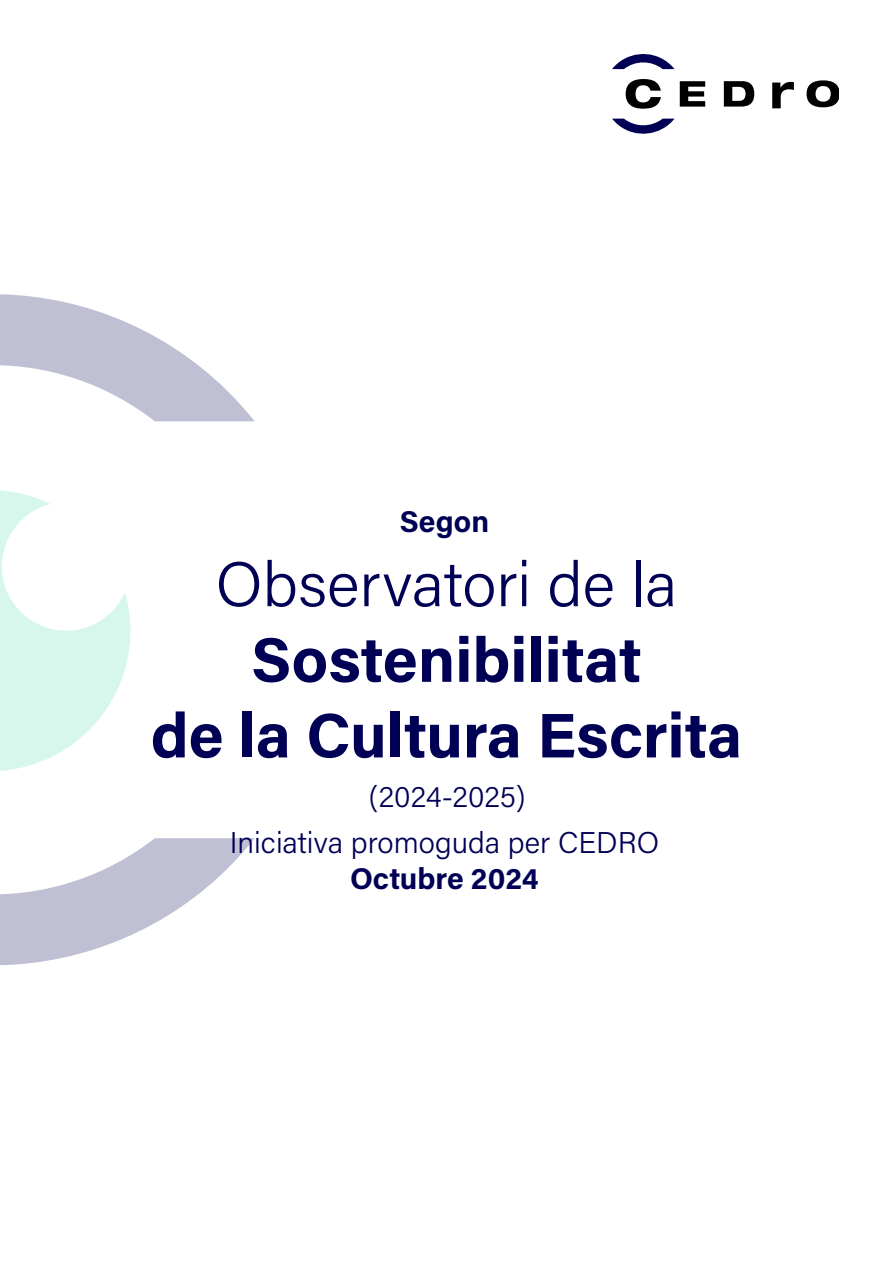
<style>
.page{position:relative;width:893px;height:1263px;background:#fff}
.page>*{position:absolute;margin:0;border:0;box-sizing:border-box;transform-origin:0 0}
.t1{font:300 63px/75.6px "Acumin Pro";color:#005;text-align:center}
.t2{font:700 63px "Acumin Pro";color:#005}
.t3{font:300 30px "Acumin Pro";color:#005}
.t4{font:700 30px "Acumin Pro";color:#005}
.s1{font-weight:700}
</style>
<div class="page">
<svg style="left:680px;top:81px;width:25px;height:26px"></svg>
<svg style="left:724px;top:81px;width:30px;height:26px"></svg>
<svg style="left:807px;top:80px;width:32px;height:27px"></svg>
<svg style="left:772px;top:82px;width:22px;height:26px"></svg>
<svg style="left:612px;top:54px;width:62px;height:79px"></svg>
<svg style="left:0;top:294px;width:255px;height:672px"></svg>
<svg style="left:0;top:485px;width:146px;height:286px"></svg>
<p class="t4" style="left:400px;top:501px;width:91px">Segon</p>
<p class="t1" style="left:216px;top:544px;width:463px">Observatori de la<br><span class="s1">Sostenibilitat</span></p>
<p class="t2" style="left:151px;top:691px;width:593px">de la Cultura Escrita</p>
<p class="t3" style="left:369px;top:776px;width:158px">(2024-2025)</p>
<p class="t3" style="left:230px;top:822px;width:431px">Iniciativa promoguda per CEDRO</p>
<p class="t4" style="left:350px;top:857px;width:190px">Octubre 2024</p>
</div>
